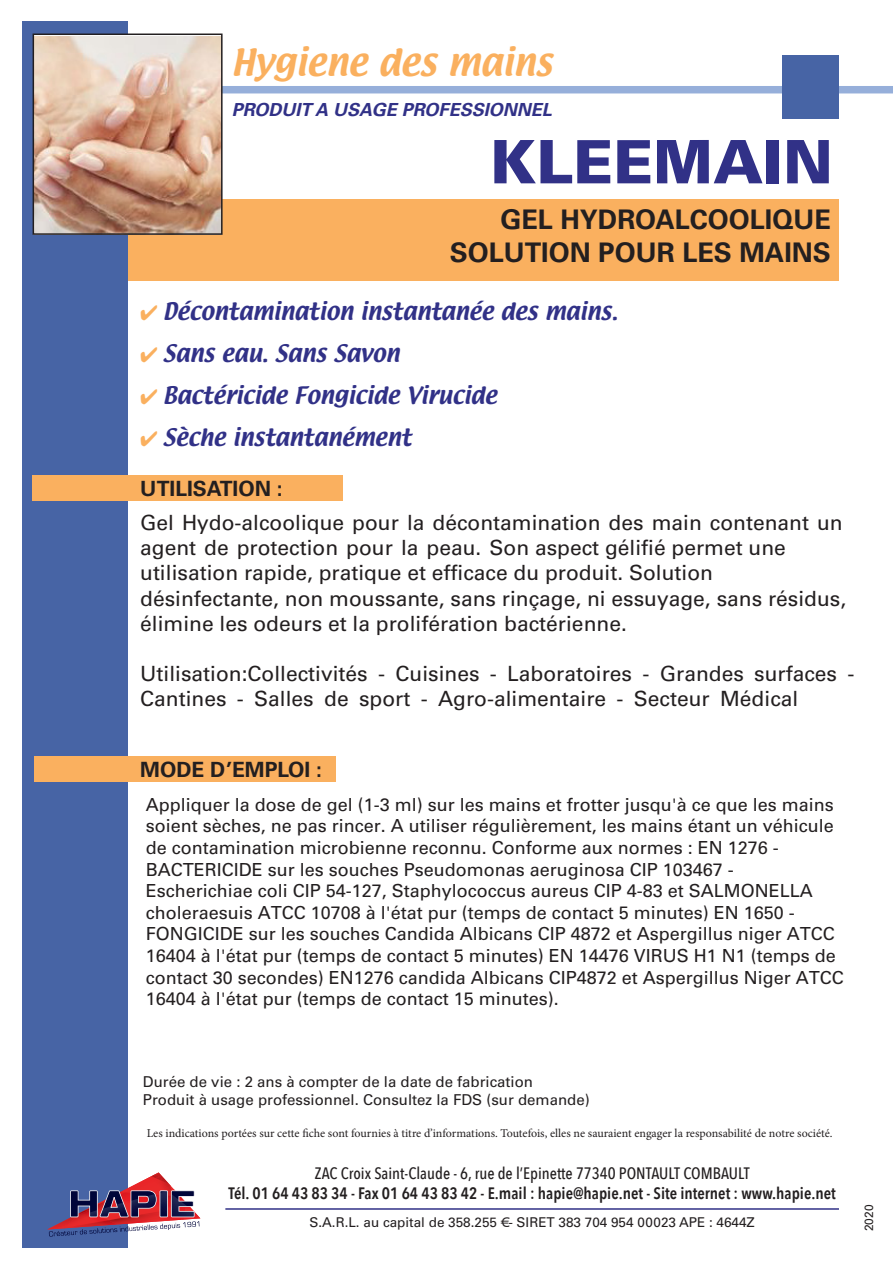
<style>
.page{position:relative;width:893px;height:1263px;background:#fff}
.page>*{position:absolute;margin:0;border:0;box-sizing:border-box;transform-origin:0 0}
.t1{font:900 60px "Univers";color:#313187}
.t2{font:33px "Textile";color:#fab05f}
.t3{font:700 27px "Univers";color:#231f20}
.t4{font:21px/25.2px "Univers";color:#231f20}
.t5{font:21px "Textile";color:#313187}
.t6{font:700 21px "Univers";color:#231f20}
.t7{font:18px/21.6px "Univers";color:#231f20}
.t8{font:italic 700 18px "Univers";color:#313187}
.t9{font:600 16.5px "Avenir Next Condensed";color:#231f20}
.t10{font:500 16.5px "Avenir Next Condensed";color:#231f20}
.t11{font:15px/18px "Univers";color:#231f20}
.t12{font:13.5px "Univers";color:#231f20}
.t13{font:12px "Minion Pro";color:#231f20}
.t14{font:12px "Univers";color:#231f20}
.s1{color:#fab05f}
</style>
<div class="page">
<div style="left:57px;top:199px;width:782px;height:82px;background:#fab05f"></div>
<div style="left:22px;top:21px;width:106px;height:1227px;background:#4764a5"></div>
<div style="left:146px;top:86px;width:747px;height:7px;background:#96afda"></div>
<div style="left:782px;top:56px;width:57px;height:63px;background:#4764a5"></div>
<div style="left:33px;top:476px;width:310px;height:25px;background:#fab05f"></div>
<div style="left:34px;top:756px;width:302px;height:26px;background:#fab05f"></div>
<svg style="left:47px;top:1172px;width:153px;height:64px"></svg>
<hr style="left:225px;top:1208px;width:614px;height:2px;background:#313187">
<img style="left:36px;top:37px;width:184px;height:195px">
<div style="left:33px;top:34px;width:190px;height:201px;border:2px solid #231f20"></div>
<p class="t2" style="left:232px;top:40px;width:322px">Hygiene des mains</p>
<p class="t8" style="left:232px;top:99px;width:321px">PRODUIT A USAGE PROFESSIONNEL</p>
<p class="t1" style="left:490px;top:124px;width:345px">KLEEMAIN</p>
<p class="t3" style="left:500px;top:204px;width:332px">GEL HYDROALCOOLIQUE</p>
<p class="t3" style="left:450px;top:236px;width:383px">SOLUTION POUR LES MAINS</p>
<p class="t5" style="left:140px;top:297px;width:479px"><span class="s1">✔</span> Décontamination instantanée des mains.</p>
<p class="t5" style="left:140px;top:339px;width:261px"><span class="s1">✔</span> Sans eau. Sans Savon</p>
<p class="t5" style="left:140px;top:381px;width:358px"><span class="s1">✔</span> Bactéricide Fongicide Virucide</p>
<p class="t5" style="left:140px;top:423px;width:273px"><span class="s1">✔</span> Sèche instantanément</p>
<p class="t6" style="left:140px;top:476px;width:144px">UTILISATION :</p>
<p class="t4" style="left:140px;top:510px;width:707px">Gel Hydo-alcoolique pour la décontamination des main contenant un agent de protection pour la peau. Son aspect gélifié permet une utilisation rapide, pratique et efficace du produit. Solution désinfectante, non moussante, sans rinçage, ni essuyage, sans résidus, élimine les odeurs et la prolifération bactérienne.</p>
<p class="t4" style="left:140px;top:661px;width:716px">Utilisation:Collectivités - Cuisines - Laboratoires - Grandes surfaces -<br>Cantines - Salles de sport - Agro-alimentaire - Secteur Médical</p>
<p class="t6" style="left:140px;top:757px;width:183px">MODE D’EMPLOI :</p>
<p class="t7" style="left:146px;top:794px;width:700px">Appliquer la dose de gel (1-3 ml) sur les mains et frotter jusqu'à ce que les mains soient sèches, ne pas rincer. A utiliser régulièrement, les mains étant un véhicule de contamination microbienne reconnu. Conforme aux normes : EN 1276 - BACTERICIDE sur les souches Pseudomonas aeruginosa CIP 103467 - Escherichiae coli CIP 54-127, Staphylococcus aureus CIP 4-83 et SALMONELLA choleraesuis ATCC 10708 à l'état pur (temps de contact 5 minutes) EN 1650 - FONGICIDE sur les souches Candida Albicans CIP 4872 et Aspergillus niger ATCC 16404 à l'état pur (temps de contact 5 minutes) EN 14476 VIRUS H1 N1 (temps de contact 30 secondes) EN1276 candida Albicans CIP4872 et Aspergillus Niger ATCC 16404 à l'état pur (temps de contact 15 minutes).</p>
<p class="t11" style="left:143px;top:1072px;width:448px">Durée de vie : 2 ans à compter de la date de fabrication<br>Produit à usage professionnel. Consultez la FDS (sur demande)</p>
<p class="t13" style="left:147px;top:1125px;width:687px">Les indications portées sur cette fiche sont fournies à titre d’informations. Toutefois, elles ne sauraient engager la responsabilité de notre société.</p>
<p class="t10" style="left:315px;top:1163px;width:436px">ZAC Croix Saint-Claude - 6, rue de l’Epinette 77340 PONTAULT COMBAULT</p>
<p class="t9" style="left:228px;top:1179px;width:609px">Tél. 01 64 43 83 34 - Fax 01 64 43 83 42 - E.mail : hapie@hapie.net - Site internet : www.hapie.net</p>
<p class="t12" style="left:309px;top:1214px;width:447px">S.A.R.L. au capital de 358.255 € - SIRET 383 704 954 00023 APE : 4644Z</p>
<p class="t14" style="left:862px;top:1231px;width:28px;rotate:-90deg">2020</p>
</div>
